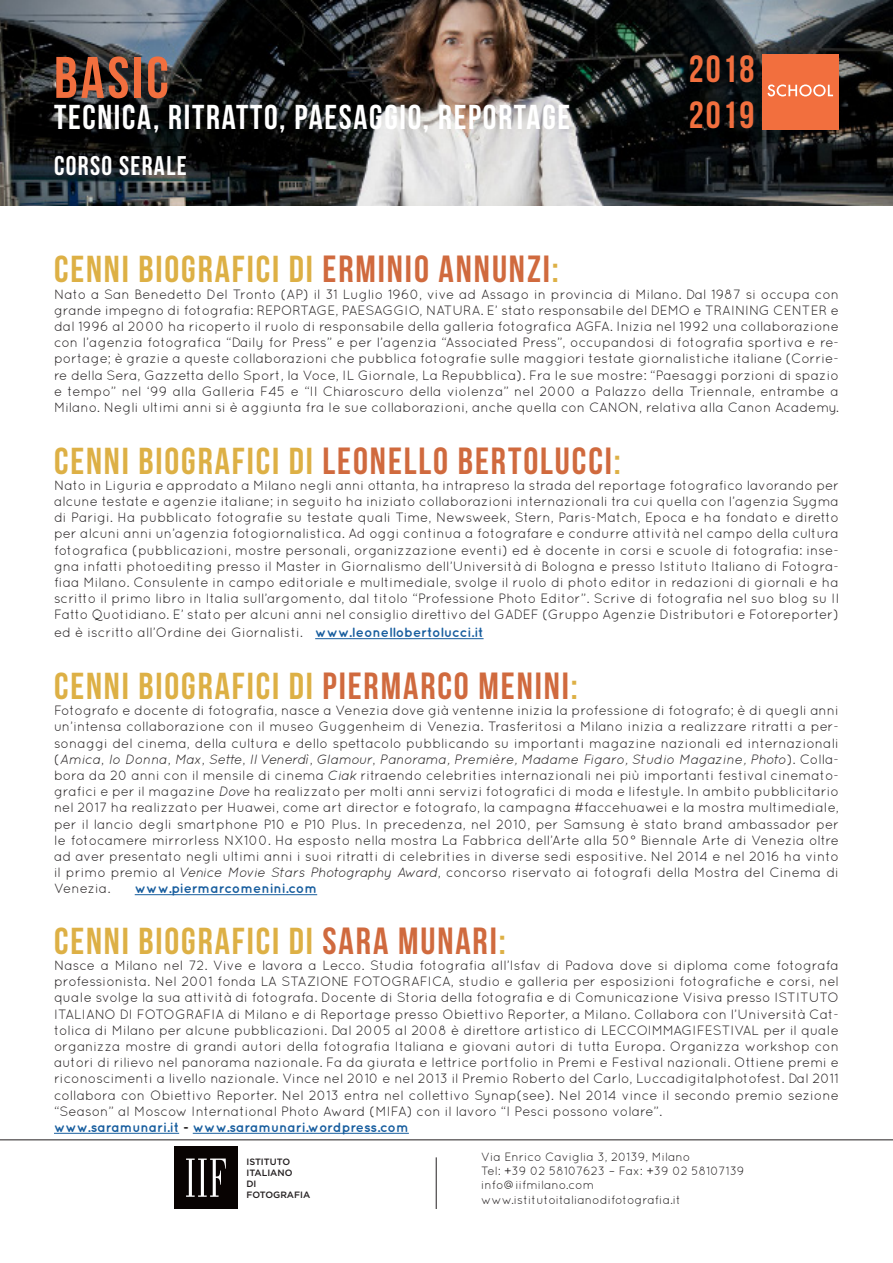
<style>
.page{position:relative;width:893px;height:1263px;background:#fff}
.page>*{position:absolute;margin:0;border:0;box-sizing:border-box;transform-origin:0 0}
.t1{font:58.5px "Bebas Neue";letter-spacing:.05em;color:#f26f3e}
.t2{font:37.8px "Bebas Neue";letter-spacing:.05em;color:#f26f3e}
.t3{font:37.5px "Bebas Neue";letter-spacing:.05em;color:#ddb045}
.t4{font:34.5px "Bebas Neue";letter-spacing:.05em;color:#fff}
.t5{font:27px "Bebas Neue";letter-spacing:.05em;color:#fff}
.t6{font:13.5px/16.2px "Quicksand";color:#231f20;text-align:justify}
.t7{font:700 13.5px "Quicksand";color:#175d9e}
.t8{font:12px "Quicksand";color:#231f20}
.t9{font:500 9.15px/10.9px "Gotham";color:#231f20}
.s1{font-size:37.8px;color:#d06a3e}
.s2{font-weight:700;color:#175d9e}
.s3{font-style:italic}
.s4{color:#231f20}
</style>
<div class="page">
<img style="left:0;top:0;width:893px;height:206px">
<hr style="left:0;top:1139px;width:893px;height:1px;background:#231f20">
<div style="left:762px;top:54px;width:77px;height:76px;background:#f26f3e"></div>
<svg style="left:767px;top:84px;width:66px;height:12px"></svg>
<hr style="left:315px;top:638px;width:169px;height:1px;background:#175d9e">
<hr style="left:135px;top:894px;width:182px;height:1px;background:#175d9e">
<hr style="left:54px;top:1133px;width:125px;height:1px;background:#175d9e">
<hr style="left:193px;top:1133px;width:216px;height:1px;background:#175d9e">
<hr style="left:436px;top:1157px;width:1px;height:52px;background:#231f20">
<div style="left:174px;top:1146px;width:64px;height:63px;background:#080302"></div>
<svg style="left:186px;top:1158px;width:40px;height:39px"></svg>
<p class="t1" style="left:54px;top:46px;width:116px">BASIC</p>
<p class="t4" style="left:54px;top:99px;width:518px">TECNICA, RITRATTO, PAESAGGIO, REPORTAGE</p>
<p class="t5" style="left:54px;top:151px;width:134px">CORSO SERALE</p>
<p class="t2" style="left:689px;top:49px;width:67px">2018</p>
<p class="t2" style="left:689px;top:94px;width:67px">2019</p>
<p class="t3" style="left:54px;top:249px;width:506px">CENNI BIOGRAFICI DI <span class="s1">ERMINIO ANNUNZI</span>:</p>
<p class="t6" style="left:54px;top:286px;width:787px">Nato a San Benedetto Del Tronto (AP) il 31 Luglio 1960, vive ad Assago in provincia di Milano. Dal 1987 si occupa con grande impegno di fotografia: REPORTAGE, PAESAGGIO, NATURA. E’ stato responsabile del DEMO e TRAINING CENTER e dal 1996 al 2000 ha ricoperto il ruolo di responsabile della galleria fotografica AGFA. Inizia nel 1992 una collaborazione con l’agenzia fotografica “Daily for Press” e per l’agenzia “Associated Press”, occupandosi di fotografia sportiva e re&shy;portage; è grazie a queste collaborazioni che pubblica fotografie sulle maggiori testate giornalistiche italiane (Corrie&shy;re della Sera, Gazzetta dello Sport, la Voce, IL Giornale, La Repubblica). Fra le sue mostre: “Paesaggi porzioni di spazio e tempo” nel ‘99 alla Galleria F45 e “Il Chiaroscuro della violenza” nel 2000 a Palazzo della Triennale, entrambe a Milano. Negli ultimi anni si è aggiunta fra le sue collaborazioni, anche quella con CANON, relativa alla Canon Academy.</p>
<p class="t3" style="left:54px;top:440px;width:568px">CENNI BIOGRAFICI DI <span class="s1">LEONELLO BERTOLUCCI</span>:</p>
<p class="t6" style="left:54px;top:477px;width:787px">Nato in Liguria e approdato a Milano negli anni ottanta, ha intrapreso la strada del reportage fotografico lavorando per alcune testate e agenzie italiane; in seguito ha iniziato collaborazioni internazionali tra cui quella con l’agenzia Sygma di Parigi. Ha pubblicato fotografie su testate quali Time, Newsweek, Stern, Paris-Match, Epoca e ha fondato e diretto per alcuni anni un’agenzia fotogiornalistica. Ad oggi continua a fotografare e condurre attività nel campo della cultura fotografica (pubblicazioni, mostre personali, organizzazione eventi) ed è docente in corsi e scuole di fotografia: inse&shy;gna infatti photoediting presso il Master in Giornalismo dell’Università di Bologna e presso Istituto Italiano di Fotogra&shy;fiaa Milano. Consulente in campo editoriale e multimediale, svolge il ruolo di photo editor in redazioni di giornali e ha scritto il primo libro in Italia sull’argomento, dal titolo “Professione Photo Editor”. Scrive di fotografia nel suo blog su Il Fatto Quotidiano. E’ stato per alcuni anni nel consiglio direttivo del GADEF (Gruppo Agenzie Distributori e Fotoreporter)</p>
<p class="t6" style="left:54px;top:624px;width:431px">ed è iscritto all’Ordine dei Giornalisti. <span class="s2">www.leonellobertolucci.it</span></p>
<p class="t3" style="left:54px;top:665px;width:525px">CENNI BIOGRAFICI DI <span class="s1">PIERMARCO MENINI</span>:</p>
<p class="t6" style="left:54px;top:702px;width:786px">Fotografo e docente di fotografia, nasce a Venezia dove già ventenne inizia la professione di fotografo; è di quegli anni un’intensa collaborazione con il museo Guggenheim di Venezia. Trasferitosi a Milano inizia a realizzare ritratti a per&shy;sonaggi del cinema, della cultura e dello spettacolo pubblicando su importanti magazine nazionali ed internazionali (<span class="s3">Amica</span>, <span class="s3">Io Donna</span>, <span class="s3">Max</span>, <span class="s3">Sette</span>, <span class="s3">Il Venerdì</span>, <span class="s3">Glamour</span>, <span class="s3">Panorama, Première, Madame Figaro, Studio Magazine, Photo</span>). Colla&shy;bora da 20 anni con il mensile di cinema <span class="s3">Ciak</span> ritraendo celebrities internazionali nei più importanti festival cinemato&shy;grafici e per il magazine <span class="s3">Dove</span> ha realizzato per molti anni servizi fotografici di moda e lifestyle. In ambito pubblicitario nel 2017 ha realizzato per Huawei, come art director e fotografo, la campagna #faccehuawei e la mostra multimediale, per il lancio degli smartphone P10 e P10 Plus. In precedenza, nel 2010, per Samsung è stato brand ambassador per le fotocamere mirrorless NX100. Ha esposto nella mostra La Fabbrica dell’Arte alla 50° Biennale Arte di Venezia oltre ad aver presentato negli ultimi anni i suoi ritratti di celebrities in diverse sedi espositive. Nel 2014 e nel 2016 ha vinto il primo premio al <span class="s3">Venice Movie Stars Photography Award</span>, concorso riservato ai fotografi della Mostra del Cinema di Venezia.</p>
<p class="t7" style="left:135px;top:880px;width:184px">www.piermarcomenini.com</p>
<p class="t3" style="left:54px;top:920px;width:453px">CENNI BIOGRAFICI DI <span class="s1">SARA MUNARI</span>:</p>
<p class="t6" style="left:54px;top:957px;width:786px">Nasce a Milano nel 72. Vive e lavora a Lecco. Studia fotografia all’Isfav di Padova dove si diploma come fotografa professionista. Nel 2001 fonda LA STAZIONE FOTOGRAFICA, studio e galleria per esposizioni fotografiche e corsi, nel quale svolge la sua attività di fotografa. Docente di Storia della fotografia e di Comunicazione Visiva presso ISTITUTO ITALIANO DI FOTOGRAFIA di Milano e di Reportage presso Obiettivo Reporter, a Milano. Collabora con l’Università Cat&shy;tolica di Milano per alcune pubblicazioni. Dal 2005 al 2008 è direttore artistico di LECCOIMMAGIFESTIVAL per il quale organizza mostre di grandi autori della fotografia Italiana e giovani autori di tutta Europa. Organizza workshop con autori di rilievo nel panorama nazionale. Fa da giurata e lettrice portfolio in Premi e Festival nazionali. Ottiene premi e riconoscimenti a livello nazionale. Vince nel 2010 e nel 2013 il Premio Roberto del Carlo, Luccadigitalphotofest. Dal 2011 collabora con Obiettivo Reporter. Nel 2013 entra nel collettivo Synap(see). Nel 2014 vince il secondo premio sezione “Season” al Moscow International Photo Award (MIFA) con il lavoro “I Pesci possono volare”.</p>
<p class="t7" style="left:54px;top:1119px;width:356px">www.saramunari.it <span class="s4">-</span> www.saramunari.wordpress.com</p>
<p class="t8" style="left:481px;top:1149px;width:210px">Via Enrico Caviglia 3, 20139, Milano</p>
<p class="t8" style="left:481px;top:1164px;width:265px">Tel: +39 02 58107623 – Fax: +39 02 58107139</p>
<p class="t8" style="left:481px;top:1178px;width:114px">info@iifmilano.com</p>
<p class="t8" style="left:481px;top:1193px;width:201px">www.istitutoitalianodifotografia.it</p>
<p class="t9" style="left:246px;top:1156px;width:65px">ISTITUTO<br>ITALIANO<br>DI<br>FOTOGRAFIA</p>
</div>
